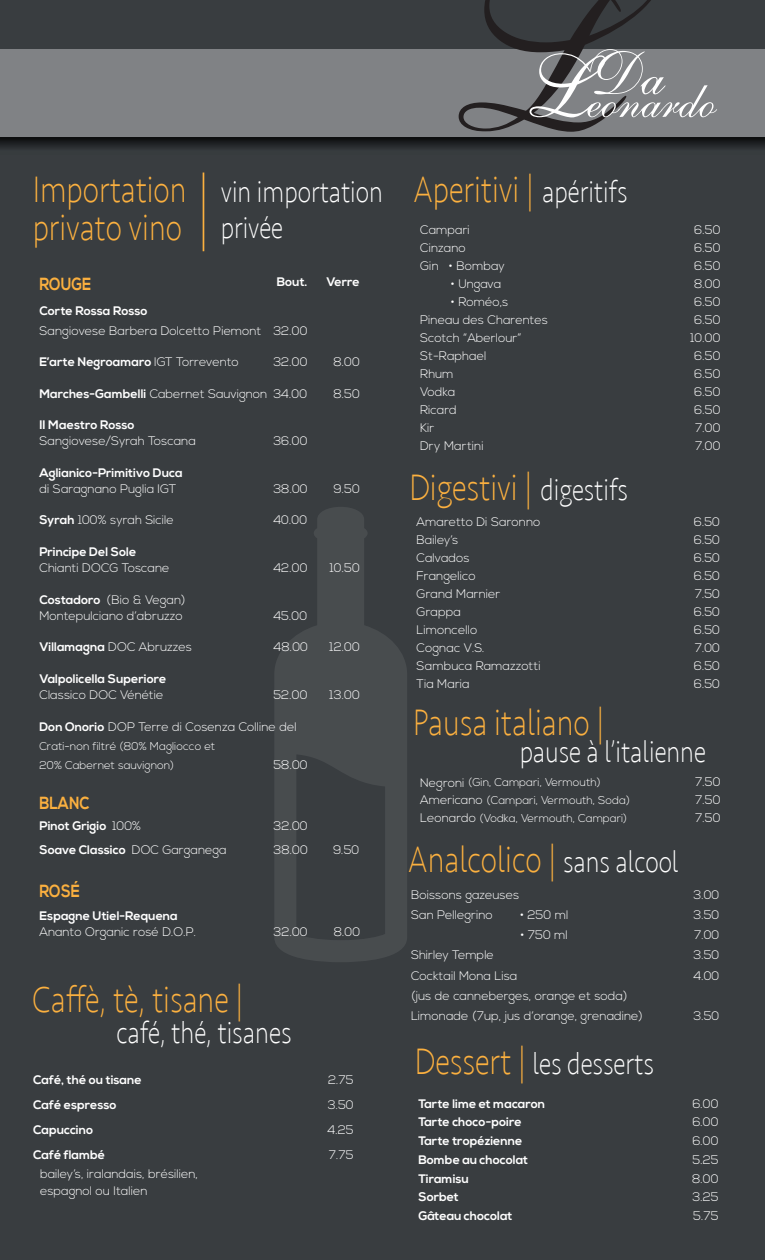
<style>
.page{position:relative;width:765px;height:1260px;background:#393d40}
.page>*{position:absolute;margin:0;border:0;box-sizing:border-box;transform-origin:0 0}
.t1{font:200 37.75px/37.8px "Seravek";color:#fbb03f;scale:.83 1}
.t2{font:200 31.38px "Seravek";color:#fff;scale:.83 1}
.t3{font:200 31px/36px "Seravek";color:#fff;scale:.83 1}
.t4{font:700 17.5px "Nexa";color:#fbb03f;scale:.83 1}
.t5{font:300 12.38px/16.2px "Nexa";color:#fff}
.t6{font:700 12.38px/16.2px "Nexa";color:#fff}
.t7{font:300 11.25px/19.1px "Nexa";color:#fff}
.s1{font-weight:700}
.s2{font-weight:300}
.s3{font-size:31px;color:#fff}
.s4{font-size:12.38px}
.s5{font-size:37.75px;color:#fbb03f}
</style>
<div class="page">
<div style="left:0;top:49px;width:765px;height:88px;background:#808285"></div>
<svg style="left:0;top:137px;width:765px;height:12px"></svg>
<svg style="left:459px;top:0;width:258px;height:132px"></svg>
<hr style="left:203px;top:173px;width:1px;height:78px;background:#fbb03f">
<svg style="left:275px;top:507px;width:132px;height:455px;fill:#484c4e"></svg>
<p class="t1" style="left:33px;top:171px;width:187px">Importation privato vino</p>
<p class="t4" style="left:39px;top:274px;width:64px">ROUGE</p>
<p class="t3" style="left:221px;top:174px;width:197px">vin importation privée</p>
<p class="t6" style="left:277px;top:274px;width:32px">Bout.</p>
<p class="t6" style="left:326px;top:274px;width:35px">Verre</p>
<p class="t5" style="left:39px;top:302px;width:270px;line-height:19.1px"><span class="s1">Corte Rossa Rosso<br></span>Sangiovese Barbera Dolcetto Piemont 32.00</p>
<p class="t6" style="left:39px;top:354px;width:201px">E’arte Negroamaro <span class="s2">IGT Torrevento</span></p>
<p class="t5" style="left:273px;top:354px;width:36px">32.00</p>
<p class="t5" style="left:333px;top:354px;width:28px">8.00</p>
<p class="t5" style="left:39px;top:386px;width:269px"><span class="s1">Marches-Gambelli</span> Cabernet Sauvignon 34.00</p>
<p class="t5" style="left:333px;top:386px;width:28px">8.50</p>
<p class="t5" style="left:39px;top:417px;width:158px"><span class="s1">II Maestro Rosso<br></span>Sangiovese/Syrah Toscana</p>
<p class="t5" style="left:273px;top:433px;width:36px">36.00</p>
<p class="t6" style="left:39px;top:465px;width:145px">Aglianico-Primitivo Duca <span class="s2">di Saragnano Puglia IGT</span></p>
<p class="t5" style="left:273px;top:481px;width:36px">38.00</p>
<p class="t5" style="left:334px;top:481px;width:28px">9.50</p>
<p class="t5" style="left:39px;top:513px;width:136px"><span class="s1">Syrah</span> 100% syrah Sicile</p>
<p class="t5" style="left:273px;top:513px;width:35px">40.00</p>
<p class="t5" style="left:39px;top:544px;width:132px"><span class="s1">Principe Del Sole<br></span>Chianti DOCG Toscane</p>
<p class="t5" style="left:273px;top:560px;width:36px">42.00</p>
<p class="t5" style="left:330px;top:560px;width:32px">10.50</p>
<p class="t5" style="left:39px;top:592px;width:148px"><span class="s1">Costadoro</span> (Bio &amp; Vegan)<br>Montepulciano d’abruzzo</p>
<p class="t5" style="left:273px;top:608px;width:35px">45.00</p>
<p class="t5" style="left:39px;top:640px;width:154px"><span class="s1">Villamagna</span> DOC Abruzzes</p>
<p class="t5" style="left:273px;top:640px;width:36px">48.00</p>
<p class="t5" style="left:329px;top:640px;width:32px">12.00</p>
<p class="t6" style="left:39px;top:671px;width:129px">Valpolicella Superiore<br><span class="s2">Classico DOC Vénétie</span></p>
<p class="t5" style="left:273px;top:687px;width:36px">52.00</p>
<p class="t5" style="left:330px;top:687px;width:32px">13.00</p>
<p class="t5" style="left:39px;top:719px;width:259px"><span class="s1">Don Onorio</span> DOP Terre di Cosenza Colline del</p>
<p class="t7" style="left:39px;top:737px;width:177px">Crati-non filtré (80% Magliocco et<br>20% Cabernet sauvignon)</p>
<p class="t5" style="left:273px;top:757px;width:36px">58.00</p>
<p class="t4" style="left:39px;top:793px;width:61px">BLANC</p>
<p class="t6" style="left:39px;top:818px;width:103px">Pinot Grigio <span class="s2">100%</span></p>
<p class="t5" style="left:274px;top:818px;width:36px">32.00</p>
<p class="t6" style="left:39px;top:842px;width:189px">Soave Classico <span class="s2">DOC Garganega</span></p>
<p class="t5" style="left:274px;top:842px;width:36px">38.00</p>
<p class="t5" style="left:333px;top:842px;width:28px">9.50</p>
<p class="t4" style="left:39px;top:881px;width:50px">ROSÉ</p>
<p class="t5" style="left:39px;top:908px;width:158px"><span class="s1">Espagne Utiel-Requena<br></span>Ananto Organic rosé D.O.P.</p>
<p class="t5" style="left:274px;top:924px;width:36px">32.00</p>
<p class="t5" style="left:334px;top:924px;width:28px">8.00</p>
<p class="t1" style="left:32px;top:981px;width:256px">Caffè, tè, tisane |</p>
<p class="t2" style="left:116px;top:1014px;width:213px">café, thé, tisanes</p>
<p class="t6" style="left:33px;top:1072px;width:110px">Café, thé ou tisane</p>
<p class="t5" style="left:328px;top:1073px;width:27px">2.75</p>
<p class="t6" style="left:33px;top:1097px;width:85px">Café espresso</p>
<p class="t5" style="left:328px;top:1097px;width:28px">3.50</p>
<p class="t6" style="left:33px;top:1122px;width:61px">Capuccino</p>
<p class="t5" style="left:328px;top:1122px;width:28px">4.25</p>
<p class="t6" style="left:33px;top:1147px;width:73px">Café flambé</p>
<p class="t5" style="left:329px;top:1147px;width:26px">7.75</p>
<p class="t5" style="left:40px;top:1166px;width:160px;line-height:16.9px">bailey’s, iralandais, brésilien, espagnol ou Italien</p>
<p class="t1" style="left:413px;top:171px;width:260px">Aperitivi | <span class="s3">apéritifs</span></p>
<p class="t5" style="left:420px;top:222px;width:51px">Campari</p>
<p class="t5" style="left:694px;top:222px;width:28px">6.50</p>
<p class="t5" style="left:420px;top:240px;width:47px">Cinzano</p>
<p class="t5" style="left:694px;top:240px;width:28px">6.50</p>
<p class="t5" style="left:420px;top:258px;width:86px">Gin • Bombay</p>
<p class="t5" style="left:694px;top:258px;width:28px">6.50</p>
<p class="t5" style="left:451px;top:276px;width:52px">• Ungava</p>
<p class="t5" style="left:694px;top:276px;width:28px">8.00</p>
<p class="t5" style="left:451px;top:294px;width:59px">• Roméo,s</p>
<p class="t5" style="left:694px;top:294px;width:28px">6.50</p>
<p class="t5" style="left:420px;top:312px;width:129px">Pineau des Charentes</p>
<p class="t5" style="left:694px;top:312px;width:28px">6.50</p>
<p class="t5" style="left:420px;top:330px;width:103px">Scotch “Aberlour”</p>
<p class="t5" style="left:691px;top:330px;width:31px">10.00</p>
<p class="t5" style="left:420px;top:348px;width:68px">St-Raphael</p>
<p class="t5" style="left:694px;top:348px;width:28px">6.50</p>
<p class="t5" style="left:420px;top:366px;width:35px">Rhum</p>
<p class="t5" style="left:694px;top:366px;width:28px">6.50</p>
<p class="t5" style="left:420px;top:384px;width:37px">Vodka</p>
<p class="t5" style="left:694px;top:384px;width:28px">6.50</p>
<p class="t5" style="left:420px;top:402px;width:38px">Ricard</p>
<p class="t5" style="left:694px;top:402px;width:28px">6.50</p>
<p class="t5" style="left:420px;top:420px;width:16px">Kir</p>
<p class="t5" style="left:695px;top:420px;width:27px">7.00</p>
<p class="t5" style="left:420px;top:438px;width:65px">Dry Martini</p>
<p class="t5" style="left:695px;top:438px;width:27px">7.00</p>
<p class="t1" style="left:409px;top:469px;width:265px">Digestivi | <span class="s3">digestifs</span></p>
<p class="t5" style="left:417px;top:515px;width:125px">Amaretto Di Saronno</p>
<p class="t5" style="left:694px;top:515px;width:28px">6.50</p>
<p class="t5" style="left:417px;top:533px;width:43px">Bailey’s</p>
<p class="t5" style="left:694px;top:533px;width:28px">6.50</p>
<p class="t5" style="left:417px;top:551px;width:55px">Calvados</p>
<p class="t5" style="left:694px;top:551px;width:28px">6.50</p>
<p class="t5" style="left:417px;top:569px;width:61px">Frangelico</p>
<p class="t5" style="left:694px;top:569px;width:28px">6.50</p>
<p class="t5" style="left:417px;top:587px;width:85px">Grand Marnier</p>
<p class="t5" style="left:695px;top:587px;width:27px">7.50</p>
<p class="t5" style="left:417px;top:605px;width:46px">Grappa</p>
<p class="t5" style="left:694px;top:605px;width:28px">6.50</p>
<p class="t5" style="left:417px;top:623px;width:62px">Limoncello</p>
<p class="t5" style="left:694px;top:623px;width:28px">6.50</p>
<p class="t5" style="left:417px;top:641px;width:69px">Cognac V.S.</p>
<p class="t5" style="left:695px;top:641px;width:27px">7.00</p>
<p class="t5" style="left:417px;top:659px;width:126px">Sambuca Ramazzotti</p>
<p class="t5" style="left:694px;top:659px;width:28px">6.50</p>
<p class="t5" style="left:417px;top:677px;width:55px">Tia Maria</p>
<p class="t5" style="left:694px;top:677px;width:28px">6.50</p>
<p class="t1" style="left:413px;top:704px;width:232px">Pausa italiano |</p>
<p class="t3" style="left:520px;top:734px;width:226px">pause à l’italienne</p>
<p class="t7" style="left:420px;top:774px;width:182px"><span class="s4">Negroni</span> (Gin, Campari, Vermouth)</p>
<p class="t5" style="left:695px;top:775px;width:27px">7.50</p>
<p class="t7" style="left:420px;top:792px;width:211px"><span class="s4">Americano</span> (Campari, Vermouth, Soda)</p>
<p class="t5" style="left:695px;top:793px;width:27px">7.50</p>
<p class="t7" style="left:420px;top:810px;width:209px"><span class="s4">Leonardo</span> (Vodka, Vermouth, Campari)</p>
<p class="t5" style="left:695px;top:811px;width:27px">7.50</p>
<p class="t1" style="left:408px;top:841px;width:328px">Analcolico | <span class="s3">sans alcool</span></p>
<p class="t5" style="left:411px;top:887px;width:110px">Boissons gazeuses</p>
<p class="t5" style="left:693px;top:887px;width:27px">3.00</p>
<p class="t5" style="left:411px;top:907px;width:83px">San Pellegrino</p>
<p class="t5" style="left:520px;top:907px;width:50px">• 250 ml</p>
<p class="t5" style="left:693px;top:907px;width:28px">3.50</p>
<p class="t5" style="left:520px;top:927px;width:49px">• 750 ml</p>
<p class="t5" style="left:694px;top:927px;width:27px">7.00</p>
<p class="t5" style="left:411px;top:948px;width:84px">Shirley Temple</p>
<p class="t5" style="left:693px;top:948px;width:28px">3.50</p>
<p class="t5" style="left:411px;top:968px;width:108px">Cocktail Mona Lisa</p>
<p class="t5" style="left:694px;top:968px;width:27px">4.00</p>
<p class="t5" style="left:411px;top:986px;width:233px;line-height:20.2px">(jus de canneberges, orange et soda)<br>Limonade (7up, jus d’orange, grenadine)</p>
<p class="t5" style="left:693px;top:1008px;width:28px">3.50</p>
<p class="t2" style="left:415px;top:1045px;width:289px"><span class="s5">Dessert |</span> les desserts</p>
<p class="t6" style="left:418px;top:1096px;width:128px">Tarte lime et macaron</p>
<p class="t5" style="left:692px;top:1096px;width:28px">6.00</p>
<p class="t6" style="left:418px;top:1114px;width:105px">Tarte choco-poire</p>
<p class="t5" style="left:692px;top:1115px;width:28px">6.00</p>
<p class="t6" style="left:418px;top:1133px;width:105px">Tarte tropézienne</p>
<p class="t5" style="left:692px;top:1133px;width:28px">6.00</p>
<p class="t6" style="left:418px;top:1152px;width:111px">Bombe au chocolat</p>
<p class="t5" style="left:692px;top:1152px;width:28px">5.25</p>
<p class="t6" style="left:418px;top:1171px;width:52px">Tiramisu</p>
<p class="t5" style="left:692px;top:1171px;width:28px">8.00</p>
<p class="t6" style="left:418px;top:1189px;width:42px">Sorbet</p>
<p class="t5" style="left:692px;top:1190px;width:28px">3.25</p>
<p class="t6" style="left:418px;top:1208px;width:96px">Gâteau chocolat</p>
<p class="t5" style="left:693px;top:1208px;width:27px">5.75</p>
</div>
